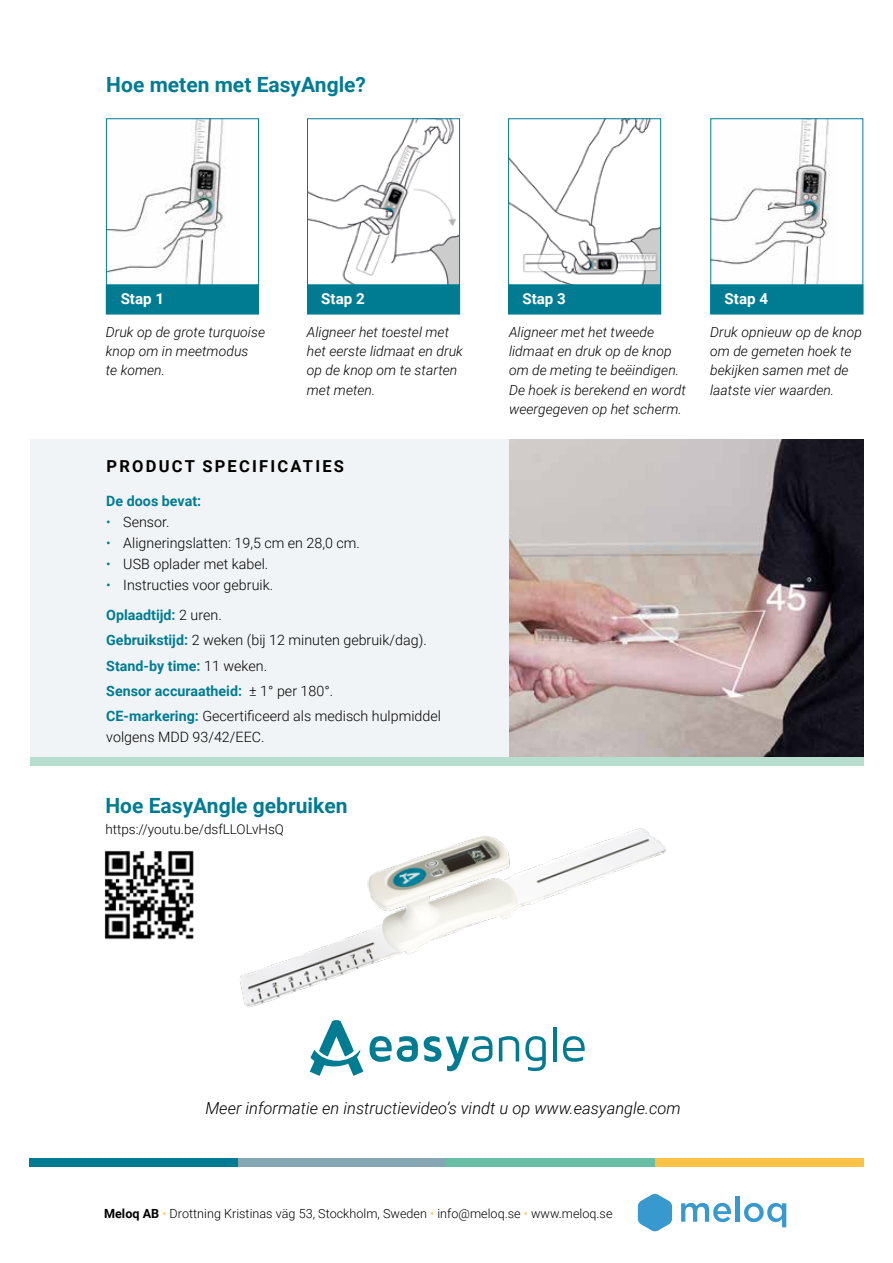
<style>
.page{position:relative;width:893px;height:1263px;background:#fff}
.page>*{position:absolute;margin:0;border:0;box-sizing:border-box;transform-origin:0 0}
.t1{font:700 21px "Roboto";color:#007c92}
.t2{font:italic 300 16.5px "Roboto";color:#000}
.t3{font:700 16.5px "Roboto";letter-spacing:.135em;color:#000}
.t4{font:700 15.15px "Roboto";color:#fff}
.t5{font:300 14.25px/25.2px "Roboto";color:#000}
.t6{font:700 14.25px "Roboto";color:#007c92}
.t7{font:italic 300 13.95px/19.4px "Roboto";color:#000}
.t8{font:300 13.5px "Roboto";color:#000}
.t9{font:300 12.6px "Roboto";color:#000}
.s1{color:#007c92}
.s2{font-weight:700;color:#007c92}
.s3{font-weight:700}
.s4{color:#ffbf40}
</style>
<div class="page">
<svg style="left:638px;top:1193px;width:34px;height:38px"></svg>
<svg style="left:681px;top:1203px;width:50px;height:19px"></svg>
<hr style="left:736px;top:1196px;width:4px;height:26px;background:#3899ce">
<svg style="left:744px;top:1203px;width:42px;height:24px"></svg>
<svg style="left:310px;top:1021px;width:53px;height:55px"></svg>
<svg style="left:424px;top:1036px;width:68px;height:35px"></svg>
<svg style="left:499px;top:1036px;width:20px;height:25px"></svg>
<svg style="left:525px;top:1036px;width:21px;height:35px"></svg>
<hr style="left:553px;top:1027px;width:4px;height:34px;background:#007c92">
<svg style="left:563px;top:1036px;width:22px;height:26px"></svg>
<svg style="left:369px;top:1036px;width:49px;height:26px"></svg>
<div style="left:30px;top:439px;width:832px;height:322px;background:#f1f4f6"></div>
<img style="left:509px;top:439px;width:354px;height:318px">
<div style="left:30px;top:757px;width:833px;height:8px;background:#b7ddcf"></div>
<div style="left:30px;top:1158px;width:208px;height:9px;background:#007c92"></div>
<div style="left:238px;top:1158px;width:208px;height:9px;background:#85a7b3"></div>
<div style="left:446px;top:1158px;width:209px;height:9px;background:#67bea4"></div>
<div style="left:655px;top:1158px;width:208px;height:9px;background:#fcc246"></div>
<img style="left:240px;top:828px;width:426px;height:193px">
<img style="left:104px;top:850px;width:90px;height:90px">
<img style="left:108px;top:120px;width:118px;height:164px">
<div style="left:106px;top:118px;width:153px;height:196px;border:1px solid #007c92"></div>
<div style="left:106px;top:284px;width:153px;height:30px;background:#007c92;border:1px solid #007c92"></div>
<img style="left:510px;top:120px;width:149px;height:164px">
<div style="left:508px;top:118px;width:153px;height:196px;border:1px solid #007c92"></div>
<div style="left:508px;top:284px;width:153px;height:30px;background:#007c92;border:1px solid #007c92"></div>
<img style="left:712px;top:120px;width:118px;height:164px">
<div style="left:710px;top:284px;width:153px;height:30px;background:#007c92;border:1px solid #007c92"></div>
<img style="left:309px;top:120px;width:149px;height:164px">
<div style="left:307px;top:118px;width:153px;height:196px;border:1px solid #007c92"></div>
<div style="left:307px;top:284px;width:153px;height:30px;background:#007c92;border:1px solid #007c92"></div>
<h1 class="t1" style="left:106px;top:70px;width:261px">Hoe meten met EasyAngle?</h1>
<p class="t4" style="left:121px;top:288px;width:45px">Stap 1</p>
<p class="t4" style="left:321px;top:288px;width:45px">Stap 2</p>
<p class="t4" style="left:522px;top:288px;width:45px">Stap 3</p>
<p class="t4" style="left:725px;top:288px;width:45px">Stap 4</p>
<p class="t7" style="left:106px;top:321px;width:161px">Druk op de grote turquoise knop om in meetmodus<br>te komen.</p>
<p class="t7" style="left:307px;top:321px;width:158px">Aligneer het toestel met het eerste lidmaat en druk op de knop om te starten met meten.</p>
<p class="t7" style="left:509px;top:321px;width:178px">Aligneer met het tweede lidmaat en druk op de knop om de meting te beëindigen.<br>De hoek is berekend en wordt weergegeven op het scherm.</p>
<p class="t7" style="left:710px;top:321px;width:153px">Druk opnieuw op de knop om de gemeten hoek te bekijken samen met de laatste vier waarden.</p>
<p class="t3" style="left:107px;top:455px;width:239px">PRODUCT SPECIFICATIES</p>
<p class="t6" style="left:106px;top:491px;width:96px">De doos bevat:</p>
<p class="t5" style="left:106px;top:509px;width:65px"><span class="s1">•</span> Sensor.</p>
<p class="t5" style="left:106px;top:530px;width:255px"><span class="s1">•</span> Aligneringslatten: 19,5 cm en 28,0 cm.</p>
<p class="t5" style="left:106px;top:551px;width:164px"><span class="s1">•</span> USB oplader met kabel.</p>
<p class="t5" style="left:106px;top:569px;width:168px;line-height:30px"><span class="s1">•</span> Instructies voor gebruik.<br><span class="s2">Oplaadtijd:</span> 2 uren.</p>
<p class="t5" style="left:106px;top:627px;width:336px"><span class="s2">Gebruikstijd:</span> 2 weken (bij 12 minuten gebruik/dag).<br><span class="s2">Stand-by time:</span> 11 weken.<br><span class="s2">Sensor accuraatheid:</span> ± 1° per 180°.<br><span class="s2">CE-markering:</span> Gecertificeerd als medisch hulpmiddel</p>
<p class="t5" style="left:106px;top:724px;width:160px">volgens MDD 93/42/EEC.</p>
<h1 class="t1" style="left:105px;top:791px;width:244px">Hoe EasyAngle gebruiken</h1>
<p class="t8" style="left:105px;top:819px;width:180px">https://youtu.be/dsfLLOLvHsQ</p>
<p class="t2" style="left:205px;top:1097px;width:477px">Meer informatie en instructievideo’s vindt u op www.easyangle.com</p>
<p class="t9" style="left:104px;top:1204px;width:510px"><span class="s3">Meloq AB</span> <span class="s4">•</span> Drottning Kristinas väg 53, Stockholm, Sweden <span class="s4">•</span> info@meloq.se <span class="s4">•</span> www.meloq.se</p>
</div>
